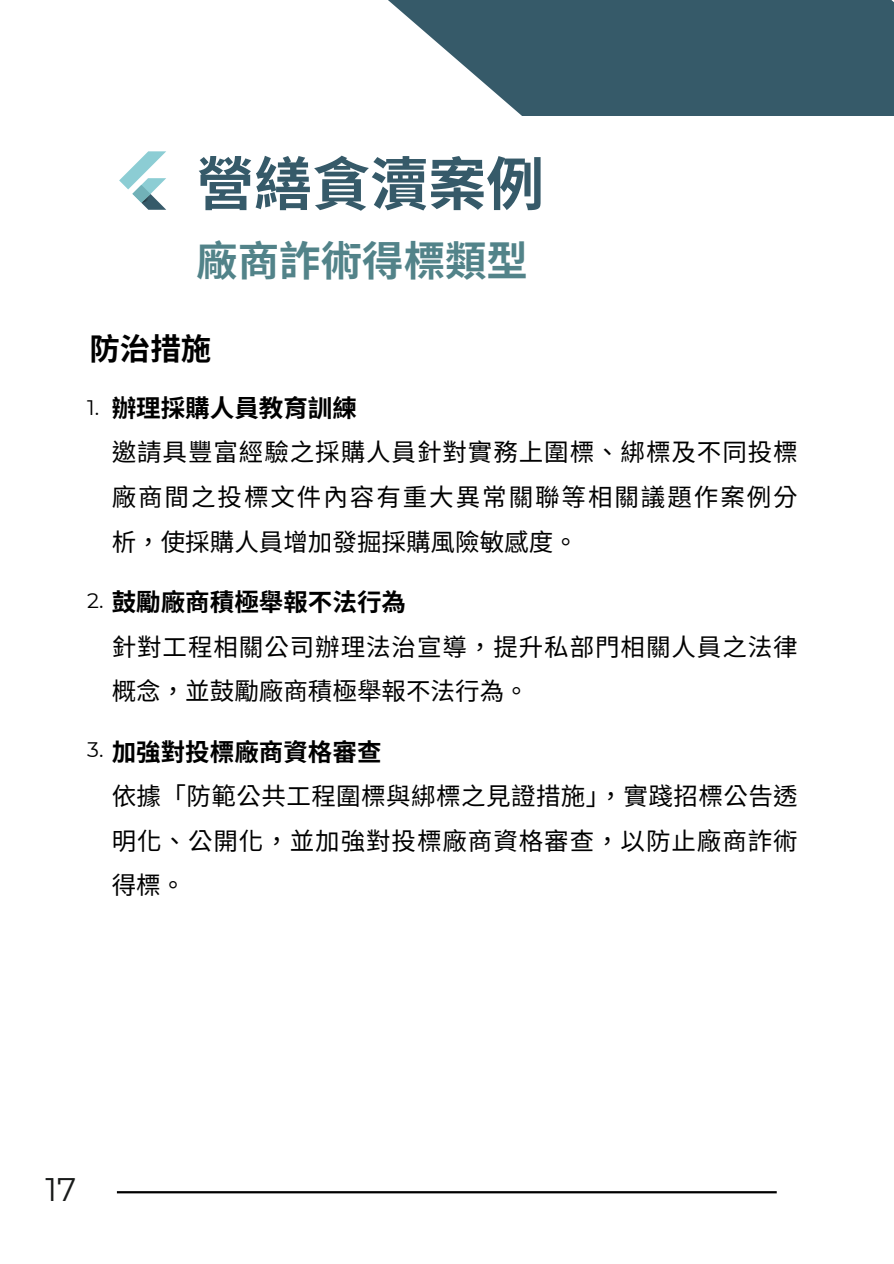
<style>
.page{position:relative;width:894px;height:1264px;background:#fff}
.page>*{position:absolute;margin:0;border:0;box-sizing:border-box;transform-origin:0 0}
.t1{font:700 57.9px "Noto Sans TC";color:#365a69}
.t2{font:700 41.4px "Noto Sans TC";color:#528389}
.t3{font:32.55px "Montserrat";color:#191b1a}
.t4{font:700 30.45px "Noto Sans TC";color:#000}
.t5{font:24.45px/44.5px "Noto Sans TC";letter-spacing:.035em;color:#000}
.t6{font:24.45px/44.5px "Noto Sans TC";letter-spacing:.015em;color:#000}
.t7{font:21px "Montserrat";color:#000}
.s1{font-weight:700}
</style>
<div class="page">
<svg style="left:388px;top:0;width:505px;height:116px;background:#506f7c"></svg>
<hr style="left:117px;top:1191px;width:659px;height:2px;background:#000">
<svg style="left:119px;top:151px;width:47px;height:59px"></svg>
<p class="t1" style="left:196px;top:138px;width:349px">營繕貪瀆案例</p>
<h1 class="t2" style="left:196px;top:228px;width:333px">廠商詐術得標類型</h1>
<h2 class="t4" style="left:89px;top:325px;width:124px">防治措施</h2>
<h4 class="t7" style="left:87px;top:395px;width:14px">1.</h4>
<h4 class="t7" style="left:87px;top:587px;width:18px">2.</h4>
<h4 class="t7" style="left:87px;top:736px;width:18px">3.</h4>
<p class="t5" style="left:112px;top:384px;width:687px"><span class="s1">辦理採購人員教育訓練<br></span>邀請具豐富經驗之採購人員針對實務上圍標、綁標及不同投標廠商間之投標文件內容有重大異常關聯等相關議題作案例分析，使採購人員增加發掘採購風險敏感度。</p>
<p class="t5" style="left:112px;top:578px;width:687px"><span class="s1">鼓勵廠商積極舉報不法行為<br></span>針對工程相關公司辦理法治宣導，提升私部門相關人員之法律概念，並鼓勵廠商積極舉報不法行為。</p>
<p class="t6" style="left:112px;top:727px;width:687px"><span class="s1">加強對投標廠商資格審查<br></span>依據「防範公共工程圍標與綁標之見證措施」，實踐招標公告透明化、公開化，並加強對投標廠商資格審查，以防止廠商詐術得標。</p>
<h3 class="t3" style="left:45px;top:1169px;width:32px">17</h3>
</div>
